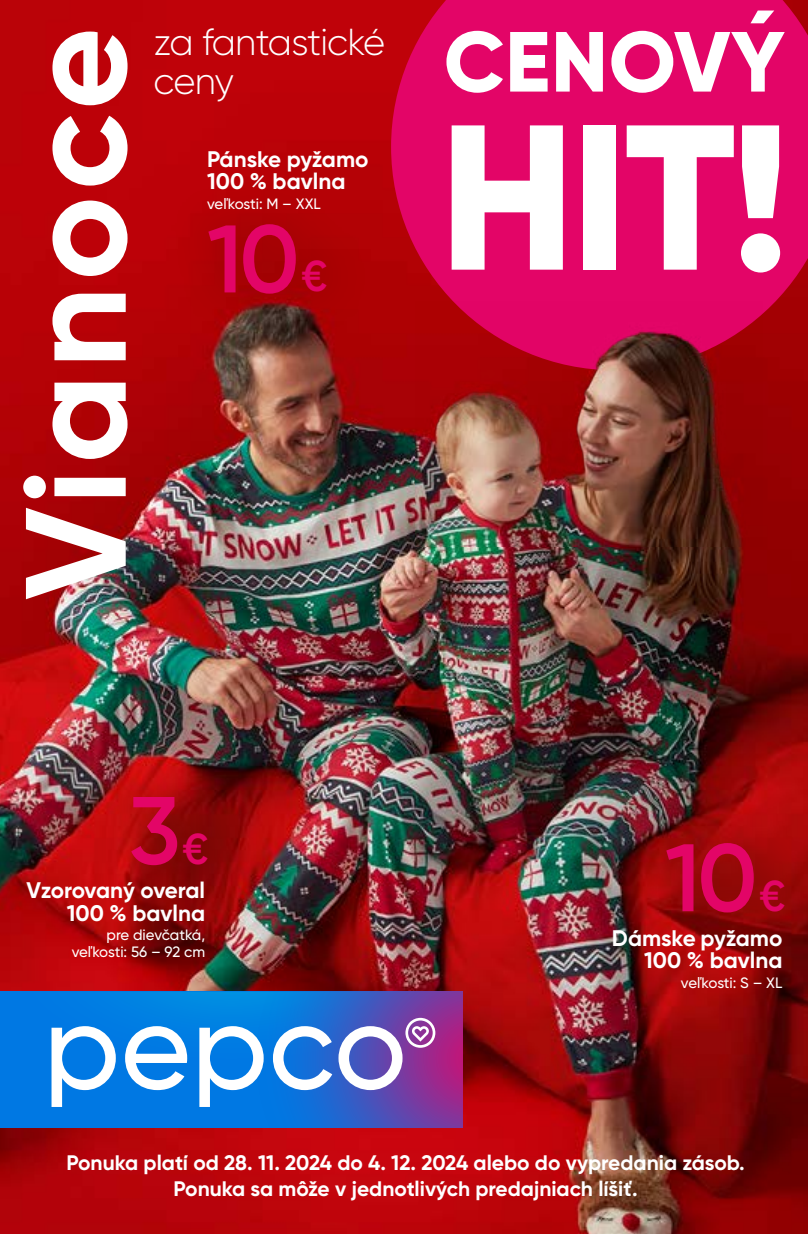
<style>
.page{position:relative;width:808px;height:1234px;background:#fff}
.page>*{position:absolute;margin:0;border:0;box-sizing:border-box;transform-origin:0 0}
.t1{font:800 205.95px "Gilroy";color:#fff}
.t2{font:700 142.5px "Gilroy";letter-spacing:.04em;color:#fff}
.t3{font:600 95.7px "Gilroy";color:#e30567}
.t4{font:800 85.05px "Gilroy";letter-spacing:.01em;color:#fff}
.t5{font:300 37.5px/39px "Gilroy";letter-spacing:-.025em;color:#fff}
.t6{font:700 22.5px/22.5px "Gilroy";color:#fff;text-align:right}
.t7{font:700 21px/25.2px "Gilroy";color:#fff;text-align:center}
.t8{font:500 15px/16.8px "Gilroy";letter-spacing:-.005em;color:#fff;text-align:right}
.s1{font-size:43.2px}
</style>
<div class="page">
<img style="left:0;top:0;width:808px;height:1233px">
<div style="left:0;top:991px;width:52px;height:121px;background:#0078e3"></div>
<svg style="left:52px;top:991px;width:411px;height:136px"></svg>
<svg style="left:391px;top:0;width:417px;height:370px;background:#de045e"></svg>
<svg style="left:750px;top:11px;width:24px;height:12px"></svg>
<img style="left:416px;top:301px;width:346px;height:245px">
<div style="left:620px;top:794px;width:188px;height:165px;background:#500800;opacity:.5"></div>
<div style="left:86px;top:747px;width:167px;height:165px;background:#500800;opacity:.6"></div>
<div style="left:163px;top:176px;width:210px;height:165px;background:#500800;opacity:.2"></div>
<h2 class="t2" style="left:-13px;top:599px;width:574px;rotate:-90deg">Vianoce</h2>
<h3 class="t5" style="left:153px;top:22px;width:233px">za fantastické ceny</h3>
<p class="t6" style="left:207px;top:148px;width:163px;text-align:left">Pánske pyžamo<br>100 % bavlna</p>
<p class="t8" style="left:207px;top:195px;width:115px">veľkosti: M – XXL</p>
<h3 class="t3" style="left:207px;top:199px;width:122px">10<span class="s1">€</span></h3>
<h3 class="t4" style="left:444px;top:8px;width:342px">CENOVY</h3>
<h1 class="t1" style="left:439px;top:68px;width:352px">HIT!</h1>
<h3 class="t3" style="left:129px;top:771px;width:81px">3<span class="s1">€</span></h3>
<p class="t6" style="left:26px;top:878px;width:180px">Vzorovaný overal<br>100 % bavlna</p>
<p class="t8" style="left:72px;top:926px;width:135px">pre dievčatká, veľkosti: 56 – 92 cm</p>
<h3 class="t3" style="left:665px;top:818px;width:122px">10<span class="s1">€</span></h3>
<p class="t6" style="left:612px;top:926px;width:172px">Dámske pyžamo<br>100 % bavlna</p>
<p class="t8" style="left:681px;top:973px;width:103px">veľkosti: S – XL</p>
<p class="t7" style="left:66px;top:1150px;width:680px">Ponuka platí od 28. 11. 2024 do 4. 12. 2024 alebo do vypredania zásob.<br>Ponuka sa môže v jednotlivých predajniach líšiť.</p>
</div>
